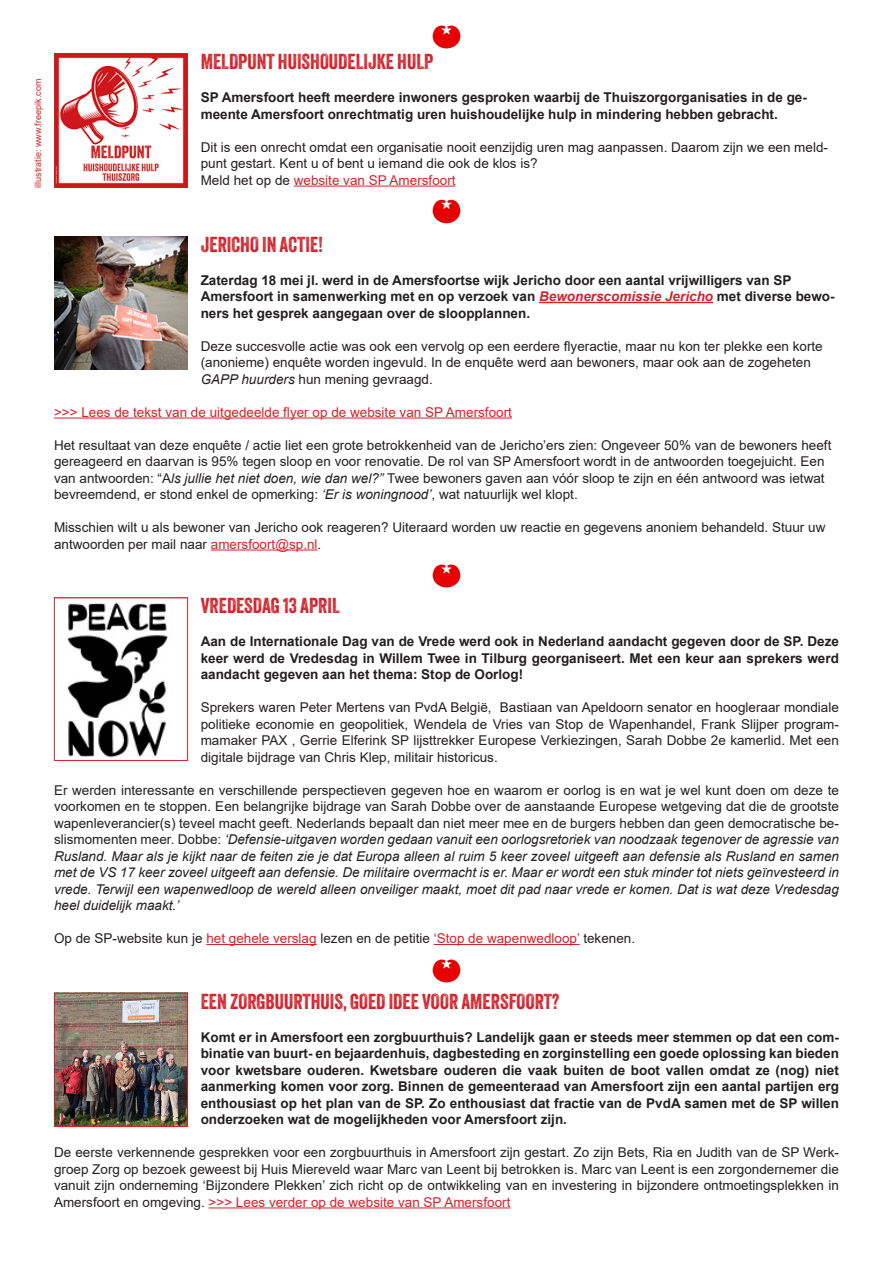
<style>
.page{position:relative;width:893px;height:1263px;background:#fff}
.page>*{position:absolute;margin:0;border:0;box-sizing:border-box;transform-origin:0 0}
.t1{font:21px "Veneer";color:#d1232a}
.t2{font:13.5px/16.5px "Arial";color:#231f20}
.t3{font:700 13.5px/16.5px "Arial";color:#231f20}
.t4{font:italic 13.5px/16.5px "Arial";color:#231f20;text-align:justify}
.t5{font:13.5px "Arial";color:#d1232a}
.t6{font:9px "Arial";color:#d1232a}
.s1{color:#231f20}
.s2{font-style:italic;color:#d1232a}
.s3{font-style:italic}
.s4{color:#d1232a}
.s5{font-style:normal}
</style>
<div class="page">
<img style="left:432px;top:199px;width:29px;height:25px">
<img style="left:432px;top:25px;width:29px;height:24px">
<img style="left:432px;top:564px;width:29px;height:24px">
<hr style="left:294px;top:186px;width:162px;height:1px;background:#d1232a">
<img style="left:54px;top:54px;width:134px;height:134px">
<hr style="left:539px;top:302px;width:174px;height:1px;background:#d1232a">
<hr style="left:54px;top:417px;width:458px;height:1px;background:#d1232a">
<hr style="left:211px;top:549px;width:107px;height:1px;background:#d1232a">
<img style="left:54px;top:236px;width:134px;height:134px">
<hr style="left:206px;top:944px;width:111px;height:1px;background:#d1232a">
<hr style="left:434px;top:944px;width:146px;height:1px;background:#d1232a">
<img style="left:67px;top:602px;width:101px;height:156px">
<div style="left:54px;top:597px;width:134px;height:164px;border:1px solid #d1232a"></div>
<hr style="left:209px;top:1207px;width:301px;height:1px;background:#d1232a">
<img style="left:56px;top:995px;width:130px;height:130px">
<div style="left:54px;top:993px;width:134px;height:134px;border:1px solid #d1232a"></div>
<img style="left:432px;top:959px;width:29px;height:24px">
<p class="t6" style="left:32px;top:188px;width:110px;rotate:-90deg">illustratie: www.freepik.com</p>
<p class="t1" style="left:201px;top:49px;width:234px">MELDPUNT HUISHOUDELIJKE HULP</p>
<p class="t3" style="left:201px;top:89px;width:608px">SP Amersfoort heeft meerdere inwoners gesproken waarbij de Thuiszorgorganisaties in de ge&shy;meente Amersfoort onrechtmatig uren huishoudelijke hulp in mindering hebben gebracht.</p>
<p class="t2" style="left:201px;top:139px;width:629px">Dit is een onrecht omdat een organisatie nooit eenzijdig uren mag aanpassen. Daarom zijn we een meld&shy;punt gestart. Kent u of bent u iemand die ook de klos is?</p>
<p class="t5" style="left:201px;top:171px;width:256px"><span class="s1">Meld het op de</span> website van SP Amersfoort</p>
<p class="t1" style="left:201px;top:231px;width:124px">JERICHO IN ACTIE!</p>
<p class="t3" style="left:201px;top:272px;width:635px">Zaterdag 18 mei jl. werd in de Amersfoortse wijk Jericho door een aantal vrijwilligers van SP<br>Amersfoort in samenwerking met en op verzoek van <span class="s2">Bewonerscomissie Jericho</span> met diverse bewo&shy;ners het gesprek aangegaan over de sloopplannen.</p>
<p class="t2" style="left:201px;top:337px;width:624px">Deze succesvolle actie was ook een vervolg op een eerdere flyeractie, maar nu kon ter plekke een korte (anonieme) enquête worden ingevuld. In de enquête werd aan bewoners, maar ook aan de zogeheten<br><span class="s3">GAPP huurders</span> hun mening gevraagd.</p>
<p class="t5" style="left:54px;top:402px;width:459px">&gt;&gt;&gt; Lees de tekst van de uitgedeelde flyer op de website van SP Amersfoort</p>
<p class="t2" style="left:54px;top:436px;width:779px">Het resultaat van deze enquête / actie liet een grote betrokkenheid van de Jericho’ers zien: Ongeveer 50% van de bewoners heeft gereageerd en daarvan is 95% tegen sloop en voor renovatie. De rol van SP Amersfoort wordt in de antwoorden toegejuicht. Een van antwoorden: “A<span class="s3">ls jullie het niet doen, wie dan wel?”</span> Twee bewoners gaven aan vóór sloop te zijn en één antwoord was ietwat bevreemdend, er stond enkel de opmerking: <span class="s3">‘Er is woningnood’</span>, wat natuurlijk wel klopt.</p>
<p class="t2" style="left:54px;top:519px;width:773px">Misschien wilt u als bewoner van Jericho ook reageren? Uiteraard worden uw reactie en gegevens anoniem behandeld. Stuur uw antwoorden per mail naar <span class="s4">amersfoort@sp.nl</span>.</p>
<p class="t1" style="left:201px;top:593px;width:141px">VREDESDAG 13 APRIL</p>
<p class="t3" style="left:201px;top:633px;width:640px;text-align:justify">Aan de Internationale Dag van de Vrede werd ook in Nederland aandacht gegeven door de SP. Deze keer werd de Vredesdag in Willem Twee in Tilburg georganiseert. Met een keur aan sprekers werd aandacht gegeven aan het thema: Stop de Oorlog!</p>
<p class="t2" style="left:201px;top:699px;width:640px;text-align:justify">Sprekers waren Peter Mertens van PvdA België, Bastiaan van Apeldoorn senator en hoogleraar mondiale politieke economie en geopolitiek, Wendela de Vries van Stop de Wapenhandel, Frank Slijper program&shy;mamaker PAX , Gerrie Elferink SP lijsttrekker Europese Verkiezingen, Sarah Dobbe 2e kamerlid. Met een digitale bijdrage van Chris Klep, militair historicus.</p>
<p class="t4" style="left:54px;top:782px;width:786px"><span class="s5">Er werden interessante en verschillende perspectieven gegeven hoe en waarom er oorlog is en wat je wel kunt doen om deze te voorkomen en te stoppen. Een belangrijke bijdrage van Sarah Dobbe over de aanstaande Europese wetgeving dat die de grootste wapenleverancier(s) teveel macht geeft. Nederlands bepaalt dan niet meer mee en de burgers hebben dan geen democratische be&shy;slismomenten meer. Dobbe:</span> ‘Defensie-uitgaven worden gedaan vanuit een oorlogsretoriek van noodzaak tegenover de agressie van Rusland. Maar als je kijkt naar de feiten zie je dat Europa alleen al ruim 5 keer zoveel uitgeeft aan defensie als Rusland en samen met de VS 17 keer zoveel uitgeeft aan defensie. De militaire overmacht is er. Maar er wordt een stuk minder tot niets geïnvesteerd in vrede. Terwijl een wapenwedloop de wereld alleen onveiliger maakt, moet dit pad naar vrede er komen. Dat is wat deze Vredesdag heel duidelijk maakt.’</p>
<p class="t2" style="left:54px;top:930px;width:583px">Op de SP-website kun je <span class="s4">het gehele verslag</span> lezen en de petitie <span class="s4">‘Stop de wapenwedloop’</span> tekenen.</p>
<p class="t1" style="left:201px;top:988px;width:360px">EEN ZORGBUURTHUIS, GOED IDEE VOOR AMERSFOORT?</p>
<p class="t3" style="left:201px;top:1029px;width:640px;text-align:justify">Komt er in Amersfoort een zorgbuurthuis? Landelijk gaan er steeds meer stemmen op dat een com&shy;binatie van buurt- en bejaardenhuis, dagbesteding en zorginstelling een goede oplossing kan bieden voor kwetsbare ouderen. Kwetsbare ouderen die vaak buiten de boot vallen omdat ze (nog) niet aanmerking komen voor zorg. Binnen de gemeenteraad van Amersfoort zijn een aantal partijen erg enthousiast op het plan van de SP. Zo enthousiast dat fractie van de PvdA samen met de SP willen onderzoeken wat de mogelijkheden voor Amersfoort zijn.</p>
<p class="t2" style="left:54px;top:1144px;width:786px;text-align:justify">De eerste verkennende gesprekken voor een zorgbuurthuis in Amersfoort zijn gestart. Zo zijn Bets, Ria en Judith van de SP Werk&shy;groep Zorg op bezoek geweest bij Huis Miereveld waar Marc van Leent bij betrokken is. Marc van Leent is een zorgondernemer die vanuit zijn onderneming ‘Bijzondere Plekken’ zich richt op de ontwikkeling van en investering in bijzondere ontmoetingsplekken in Amersfoort en omgeving. <span class="s4">&gt;&gt;&gt; Lees verder op de website van SP Amersfoort</span></p>
</div>
